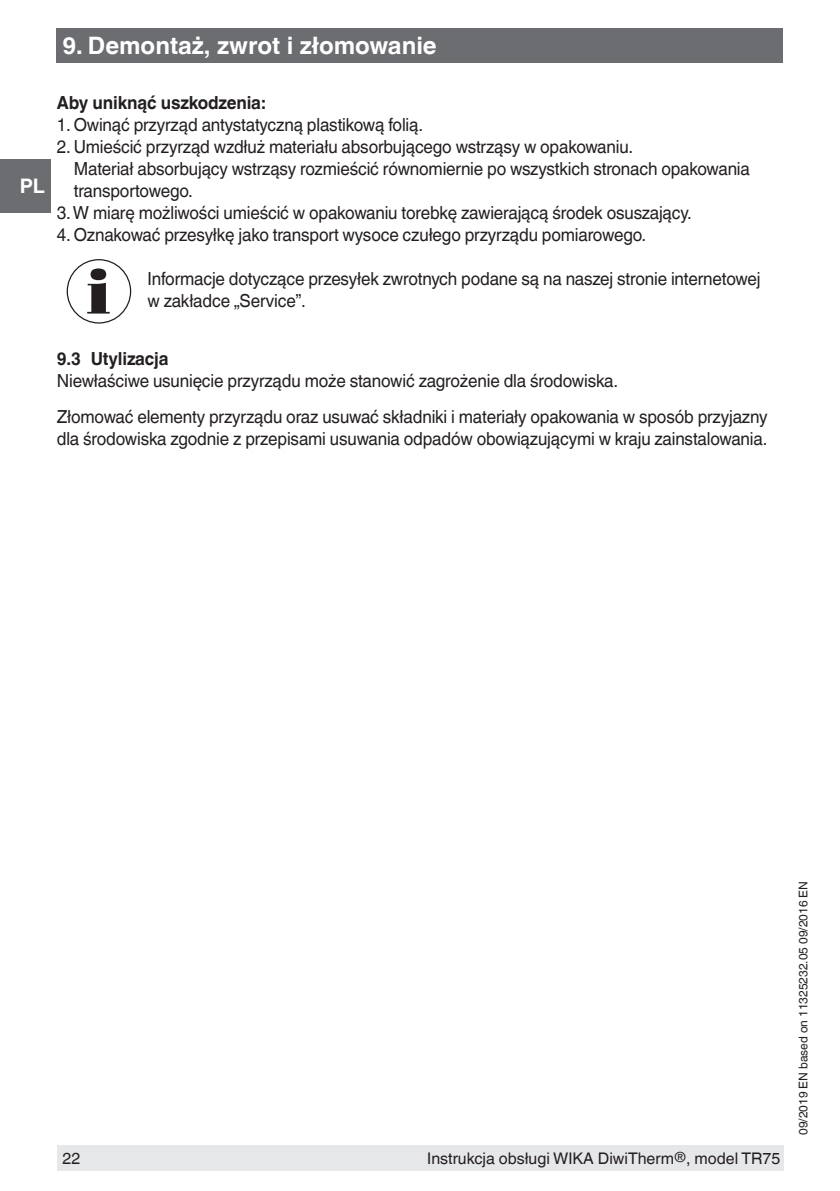
<style>
.page{position:relative;width:840px;height:1191px;background:#fff}
.page>*{position:absolute;margin:0;border:0;box-sizing:border-box;transform-origin:0 0}
.t1{font:700 24px "Helvetica World";color:#fff}
.t2{font:700 20px "Helvetica World";color:#fff}
.t3{font:18px/22px "Helvetica World";letter-spacing:-.01em;color:#231f20;scale:.95 1}
.t4{font:700 18px "Helvetica World";letter-spacing:-.01em;color:#231f20;scale:.95 1}
.t5{font:16px "Helvetica World";color:#231f20}
.t6{font:12px "Helvetica World";color:#231f20}
.s1{font-size:14px}
</style>
<div class="page">
<div style="left:57px;top:28px;width:725px;height:34px;background:#6c6d70"></div>
<div style="left:57px;top:1145px;width:726px;height:26px;background:#e6e7e9"></div>
<div style="left:0;top:159px;width:51px;height:54px;background:#6c6d70"></div>
<svg style="left:87px;top:268px;width:23px;height:45px"></svg>
<div style="left:67px;top:259px;width:64px;height:64px;border:1px solid #231f20;border-radius:50%"></div>
<h1 class="t1" style="left:62px;top:32px;width:375px">9. Demontaż, zwrot i złomowanie</h1>
<p class="t2" style="left:20px;top:174px;width:27px">PL</p>
<p class="t4" style="left:57px;top:93px;width:221px">Aby uniknąć uszkodzenia:</p>
<p class="t3" style="left:57px;top:114px;width:387px">1. Owinąć przyrząd antystatyczną plastikową folią.</p>
<p class="t3" style="left:74px;top:136px;width:712px;text-indent:-17px">2. Umieścić przyrząd wzdłuż materiału absorbującego wstrząsy w opakowaniu.<br>Materiał absorbujący wstrząsy rozmieścić równomiernie po wszystkich stronach opakowania transportowego.</p>
<p class="t3" style="left:57px;top:202px;width:669px">3. W miarę możliwości umieścić w opakowaniu torebkę zawierającą środek osuszający.</p>
<p class="t3" style="left:57px;top:224px;width:621px">4. Oznakować przesyłkę jako transport wysoce czułego przyrządu pomiarowego.</p>
<p class="t3" style="left:147px;top:268px;width:646px">Informacje dotyczące przesyłek zwrotnych podane są na naszej stronie internetowej w zakładce „Service”.</p>
<p class="t4" style="left:57px;top:349px;width:119px">9.3 Utylizacja</p>
<p class="t3" style="left:57px;top:363px;width:749px;line-height:36px">Niewłaściwe usunięcie przyrządu może stanowić zagrożenie dla środowiska.<br>Złomować elementy przyrządu oraz usuwać składniki i materiały opakowania w sposób przyjazny</p>
<p class="t3" style="left:57px;top:428px;width:749px">dla środowiska zgodnie z przepisami usuwania odpadów obowiązującymi w kraju zainstalowania.</p>
<p class="t5" style="left:62px;top:1149px;width:19px">22</p>
<p class="t5" style="left:427px;top:1149px;width:354px">Instrukcja obsługi WIKA DiwiTherm<span class="s1">®</span>, model TR75</p>
<p class="t6" style="left:795px;top:1134px;width:255px;rotate:-90deg">09/2019 EN based on 11325232.05 09/2016 EN</p>
</div>
